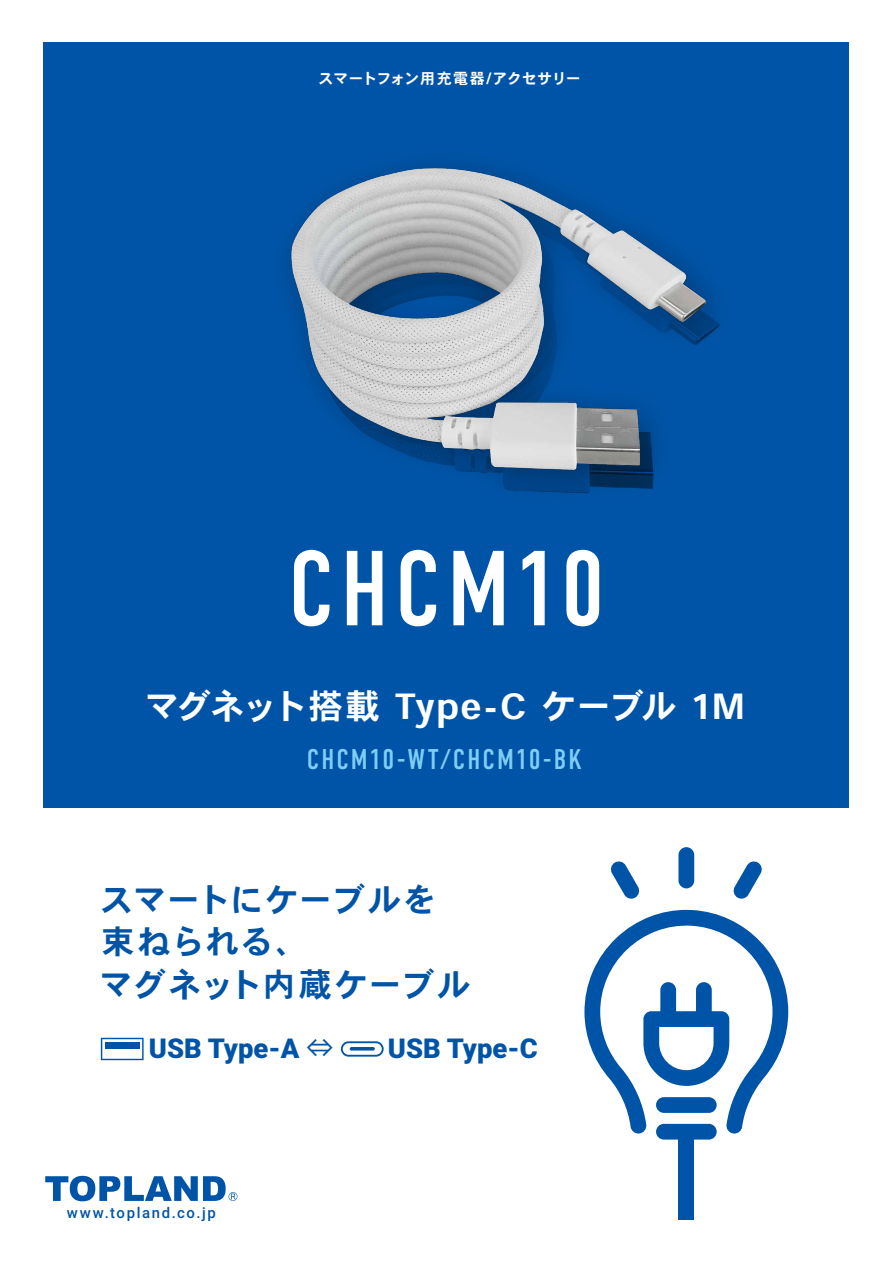
<style>
.page{position:relative;width:893px;height:1263px;background:#fff}
.page>*{position:absolute;margin:0;border:0;box-sizing:border-box;transform-origin:0 0}
.t1{font:106.35px "DIN Condensed";letter-spacing:.055em;color:#fff}
.t2{font:34.5px "Heisei Kaku Go Std W7";letter-spacing:-.015em;color:#fff}
.t3{font:33.15px/42.8px "Heisei Kaku Go Std W7";letter-spacing:.02em;color:#0054a7}
.t4{font:28.5px "DIN Condensed";letter-spacing:.075em;color:#7ecef4}
.t5{font:900 27.3px "Roboto";color:#0054a7}
.t6{font:15px "Heisei Kaku Go Std W7";letter-spacing:-.01em;color:#fff}
.t7{font:500 14.85px "Roboto";letter-spacing:.11em;color:#0054a7}
.s1{font-family:"Heisei Kaku Go Std W5";font-weight:400}
</style>
<div class="page">
<div style="left:43px;top:42px;width:806px;height:766px;background:#0054a7"></div>
<svg style="left:45px;top:1176px;width:192px;height:25px"></svg>
<svg style="left:101px;top:1038px;width:43px;height:22px"></svg>
<div style="left:105px;top:1042px;width:35px;height:6px;background:#0054a7"></div>
<svg style="left:341px;top:1041px;width:43px;height:16px"></svg>
<hr style="left:350px;top:1047px;width:25px;height:3px;background:#0054a7;border-radius:2px">
<img style="left:288px;top:165px;width:432px;height:329px">
<svg style="left:584px;top:910px;width:204px;height:224px"></svg>
<div style="left:656px;top:1097px;width:61px;height:16px;background:#0054a7;border-radius:8px"></div>
<div style="left:656px;top:1124px;width:61px;height:15px;background:#0054a7;border-radius:8px"></div>
<svg style="left:643px;top:1011px;width:86px;height:75px"></svg>
<div style="left:660px;top:982px;width:16px;height:40px;background:#0054a7;border-radius:8px"></div>
<div style="left:696px;top:982px;width:16px;height:40px;background:#0054a7;border-radius:8px"></div>
<div style="left:678px;top:847px;width:16px;height:41px;background:#0054a7;border-radius:8px"></div>
<svg style="left:733px;top:861px;width:29px;height:38px"></svg>
<svg style="left:611px;top:861px;width:29px;height:38px"></svg>
<div style="left:678px;top:1136px;width:16px;height:84px;background:#0054a7"></div>
<p class="t6" style="left:318px;top:70px;width:264px">スマートフォン用充電器/アクセサリー</p>
<h1 class="t1" style="left:288px;top:529px;width:319px">CHCM10</h1>
<p class="t2" style="left:144px;top:685px;width:601px">マグネット搭載 Type-C ケーブル 1M</p>
<p class="t4" style="left:307px;top:743px;width:277px">CHCM10-WT/CHCM10-BK</p>
<p class="t3" style="left:99px;top:879px;width:373px">スマートにケーブルを束ねられる、<br>マグネット内蔵ケーブル</p>
<p class="t5" style="left:149px;top:1029px;width:186px">USB Type-A <span class="s1">⇔</span></p>
<p class="t5" style="left:388px;top:1029px;width:151px">USB Type-C</p>
<p class="t7" style="left:67px;top:1203px;width:151px">www.topland.co.jp</p>
</div>
